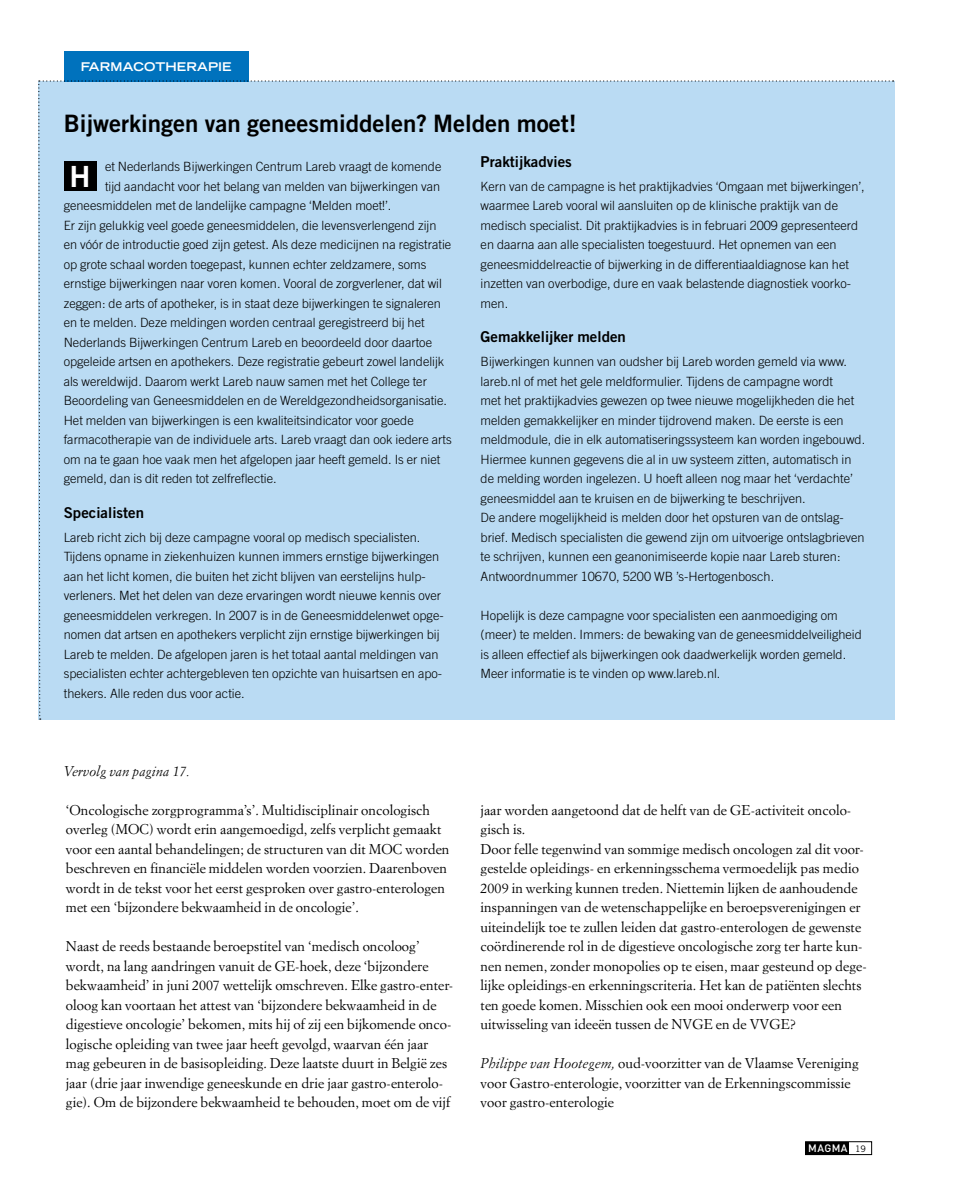
<style>
.page{position:relative;width:957px;height:1191px;background:#fff}
.page>*{position:absolute;margin:0;border:0;box-sizing:border-box;transform-origin:0 0}
.t1{font:29.25px "Trade Gothic Bold Two";color:#fff}
.t2{font:24px "Trade Gothic Bold Two";color:#000}
.t3{font:15px "Trade Gothic Bold Two";color:#000}
.t4{font:13.95px/19.5px "Simoncini Garamond";letter-spacing:.005em;color:#000}
.t5{font:italic 13.95px "Simoncini Garamond";letter-spacing:.005em;color:#000}
.t6{font:300 12.75px/19.5px "Trade Gothic";color:#000}
.t7{font:700 expanded 12px "Trade Gothic LH";color:#fff}
.t8{font:500 10.65px "DIN";letter-spacing:.04em;color:#fff}
.s1{font-style:italic}
.s2{font-family:"Trade Gothic";font-weight:400;font-size:9px;color:#000}
</style>
<div class="page">
<div style="left:64px;top:51px;width:185px;height:30px;background:#0072bd"></div>
<div style="left:38px;top:80px;width:855px;height:639px;background:#badbf3"></div>
<div style="left:805px;top:1141px;width:67px;height:13px;border:1px solid #000"></div>
<div style="left:805px;top:1141px;width:44px;height:13px;background:#000"></div>
<div style="left:64px;top:162px;width:32px;height:29px;background:#000"></div>
<p class="t7" style="left:81px;top:58px;width:11px">FAR</p>
<p class="t7" style="left:111px;top:58px;width:24px">MACOT</p>
<p class="t7" style="left:165px;top:58px;width:22px">HERAPIE</p>
<h2 class="t2" style="left:64px;top:109px;width:514px">Bijwerkingen van geneesmiddelen? Melden moet!</h2>
<h1 class="t1" style="left:70px;top:158px;width:23px">H</h1>
<p class="t3" style="left:480px;top:152px;width:93px">Praktijkadvies</p>
<p class="t6" style="left:480px;top:176px;width:386px">Kern van de campagne is het praktijkadvies ‘Omgaan met bijwerkingen’, waarmee Lareb vooral wil aansluiten op de klinische praktijk van de medisch specialist. Dit praktijkadvies is in februari 2009 gepresenteerd en daarna aan alle specialisten toegestuurd. Het opnemen van een geneesmiddelreactie of bijwerking in de differentiaaldiagnose kan het inzetten van overbodige, dure en vaak belastende diagnostiek voorko&shy;men.</p>
<p class="t3" style="left:480px;top:327px;width:147px">Gemakkelijker melden</p>
<p class="t6" style="left:480px;top:352px;width:386px">B ijwerkingen kunnen van oudsher bij Lareb worden gemeld via www. lareb.nl of met het gele meldformulier. Tijdens de campagne wordt<br>met het praktijkadvies gewezen op twee nieuwe mogelijkheden die het melden gemakkelijker en minder tijdrovend maken. De eerste is een meldmodule, die in elk automatiseringssysteem kan worden ingebouwd.<br>Hiermee kunnen gegevens die al in uw systeem zitten, automatisch in de melding worden ingelezen. U hoeft alleen nog maar het ‘verdachte’ geneesmiddel aan te kruisen en de bijwerking te beschrijven.<br>De andere mogelijkheid is melden door het opsturen van de ontslag&shy;brief. Medisch specialisten die gewend zijn om uitvoerige ontslagbrieven te schrijven, kunnen een geanonimiseerde kopie naar Lareb sturen:<br>Antwoordnummer 10670, 5200 WB ’s‑Hertogenbosch.</p>
<p class="t6" style="left:480px;top:605px;width:383px">Hopelijk is deze campagne voor specialisten een aanmoediging om (meer) te melden. I mmers: de bewaking van de geneesmiddelveiligheid is alleen effectief als bijwerkingen ook daadwerkelijk worden gemeld.<br>Meer informatie is te vinden op www.lareb.nl.</p>
<p class="t6" style="left:105px;top:157px;width:338px">et N ederlands B ijwerkingen Centrum Lareb vraagt de komende</p>
<p class="t6" style="left:105px;top:176px;width:337px">tijd aandacht voor het belang van melden van bijwerkingen van</p>
<p class="t6" style="left:64px;top:196px;width:329px">geneesmiddelen met de landelijke campagne ‘Melden moet!’.</p>
<p class="t6" style="left:64px;top:215px;width:374px">Er zijn gelukkig veel goede geneesmiddelen, die levensverlengend zijn</p>
<p class="t6" style="left:64px;top:235px;width:389px">en vóór de introductie goed zijn getest. Als deze medicijnen na registratie</p>
<p class="t6" style="left:64px;top:254px;width:364px">op grote schaal worden toegepast, kunnen echter zeldzamere, soms</p>
<p class="t6" style="left:64px;top:274px;width:379px">ernstige bijwerkingen naar voren komen. Vooral de zorgverlener, dat wil</p>
<p class="t6" style="left:64px;top:293px;width:379px">zeggen: de arts of apotheker, is in staat deze bijwerkingen te signaleren</p>
<p class="t6" style="left:64px;top:313px;width:362px">en te melden. Deze meldingen worden centraal geregistreerd bij het</p>
<p class="t6" style="left:64px;top:332px;width:370px">N ederlands B ijwerkingen Centrum Lareb en beoordeeld door daartoe</p>
<p class="t6" style="left:64px;top:351px;width:382px">opgeleide artsen en apothekers. Deze registratie gebeurt zowel landelijk</p>
<p class="t6" style="left:64px;top:371px;width:365px">als wereldwijd. Daarom werkt Lareb nauw samen met het College ter</p>
<p class="t6" style="left:64px;top:390px;width:385px">Beoordeling van Geneesmiddelen en de Wereldgezondheidsorganisatie.</p>
<p class="t6" style="left:64px;top:410px;width:351px">Het melden van bijwerkingen is een kwaliteitsindicator voor goede</p>
<p class="t6" style="left:64px;top:429px;width:389px">farmacotherapie van de individuele arts. Lareb vraagt dan ook iedere arts</p>
<p class="t6" style="left:64px;top:449px;width:378px">om na te gaan hoe vaak men het afgelopen jaar heeft gemeld. Is er niet</p>
<p class="t6" style="left:64px;top:468px;width:214px">gemeld, dan is dit reden tot zelfreflectie.</p>
<p class="t3" style="left:64px;top:503px;width:82px">Specialisten</p>
<p class="t6" style="left:64px;top:527px;width:381px">Lareb richt zich bij deze campagne vooral op medisch specialisten.<br>Tijdens opname in ziekenhuizen kunnen immers ernstige bijwerkingen aan het licht komen, die buiten het zicht blijven van eerstelijns hulp&shy;verleners. Met het delen van deze ervaringen wordt nieuwe kennis over geneesmiddelen verkregen. I n 2007 is in de Geneesmiddelenwet opge&shy;nomen dat artsen en apothekers verplicht zijn ernstige bijwerkingen bij Lareb te melden. De afgelopen jaren is het totaal aantal meldingen van specialisten echter achtergebleven ten opzichte van huisartsen en apo&shy;thekers. Alle reden dus voor actie.</p>
<p class="t5" style="left:64px;top:762px;width:128px">Vervolg van pagina 17.</p>
<p class="t4" style="left:66px;top:800px;width:385px">‘Oncologische zorgprogramma’s’. Multidisciplinair oncologisch overleg (MOC) wordt erin aangemoedigd, zelfs verplicht gemaakt voor een aantal behandelingen; de structuren van dit MOC worden beschreven en financiële middelen worden voorzien. Daarenboven wordt in de tekst voor het eerst gesproken over gastro-enterologen met een ‘bijzondere bekwaamheid in de oncologie’.</p>
<p class="t4" style="left:66px;top:936px;width:389px">Naast de reeds bestaande beroepstitel van ‘medisch oncoloog’ wordt, na lang aandringen vanuit de GE-hoek, deze ‘bijzondere bekwaamheid’ in juni 2007 wettelijk omschreven. Elke gastro-enter&shy;oloog kan voortaan het attest van ‘bijzondere bekwaamheid in de digestieve oncologie’ bekomen, mits hij of zij een bijkomende onco&shy;logische opleiding van twee jaar heeft gevolgd, waarvan één jaar mag gebeuren in de basisopleiding. Deze laatste duurt in België zes jaar (drie jaar inwendige geneeskunde en drie jaar gastro-enterolo&shy;gie). Om de bijzondere bekwaamheid te behouden, moet om de vijf</p>
<p class="t4" style="left:480px;top:800px;width:386px">jaar worden aangetoond dat de helft van de GE-activiteit oncolo&shy;gisch is.<br>Door felle tegenwind van sommige medisch oncologen zal dit voor&shy;gestelde opleidings- en erkenningsschema vermoedelijk pas medio 2009 in werking kunnen treden. Niettemin lijken de aanhoudende inspanningen van de wetenschappelijke en beroepsverenigingen er uiteindelijk toe te zullen leiden dat gastro-enterologen de gewenste coördinerende rol in de digestieve oncologische zorg ter harte kun&shy;nen nemen, zonder monopolies op te eisen, maar gesteund op dege&shy;lijke opleidings-en erkenningscriteria. Het kan de patiënten slechts ten goede komen. Misschien ook een mooi onderwerp voor een uitwisseling van ideeën tussen de NVGE en de VVGE?</p>
<p class="t4" style="left:480px;top:1053px;width:380px"><span class="s1">Philippe van Hootegem,</span> oud-voorzitter van de Vlaamse Vereniging voor Gastro-enterologie, voorzitter van de Erkenningscommissie voor gastro-enterologie</p>
<p class="t8" style="left:808px;top:1141px;width:59px">MAGMA <span class="s2">19</span></p>
</div>
